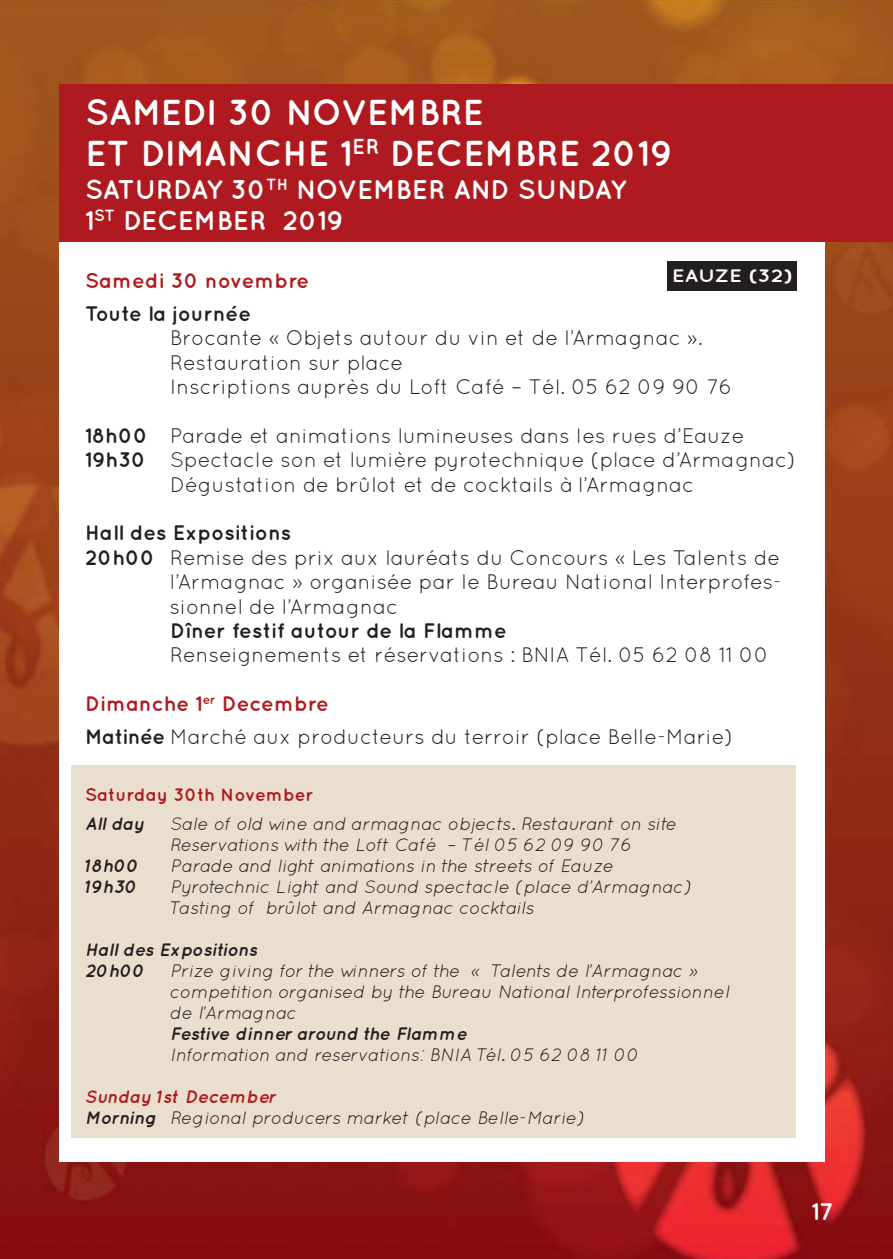
<style>
.page{position:relative;width:893px;height:1259px;background:#fff}
.page>*{position:absolute;margin:0;border:0;box-sizing:border-box;transform-origin:0 0}
.t1{font:700 36px/41.4px "Quicksand";color:#fff}
.t2{font:700 27px/31.2px "Quicksand";color:#fff}
.t3{font:700 24px "Quicksand";color:#fff}
.t4{font:21px/24.3px "Quicksand";color:#231f20}
.t5{font:700 21px "Quicksand";color:#231f20}
.t6{font:700 21px "Quicksand";color:#ae1a1f}
.t7{font:italic 18px/21px "Quicksand";color:#231f20}
.t8{font:italic 700 18px/21px "Quicksand";color:#231f20}
.t9{font:700 18px "Quicksand";color:#ae1a1f}
.t10{font:700 18px "Quicksand";color:#fff;scale:1.2 1}
.s1{font-weight:700}
.s2{font-weight:700;color:#ae1a1f}
</style>
<div class="page">
<img style="left:0;top:0;width:893px;height:1258px">
<div style="left:60px;top:90px;width:765px;height:1072px;background:#fff"></div>
<div style="left:60px;top:84px;width:833px;height:157px;background:#ae1a1f"></div>
<div style="left:667px;top:261px;width:130px;height:29px;background:#231f20"></div>
<div style="left:71px;top:765px;width:725px;height:373px;background:#eadfce"></div>
<h1 class="t1" style="left:85px;top:95px;width:589px">SAMEDI 30 NOVEMBRE<br>ET DIMANCHE 1<sup>ER</sup> DECEMBRE 2019</h1>
<p class="t2" style="left:85px;top:177px;width:543px">SATURDAY 30<sup>TH</sup> NOVEMBER AND SUNDAY<br>1<sup>ST</sup> DECEMBER 2019</p>
<p class="t10" style="left:672px;top:269px;width:102px">EAUZE (32)</p>
<p class="t6" style="left:85px;top:273px;width:226px">Samedi 30 novembre</p>
<p class="t5" style="left:85px;top:306px;width:168px">Toute la journée</p>
<p class="t4" style="left:170px;top:327px;width:564px">Brocante « Objets autour du vin et de l’Armagnac ».<br>Restauration sur place<br>Inscriptions auprès du Loft Café – Tél. 05 62 09 90 76</p>
<p class="t4" style="left:85px;top:424px;width:661px"><span class="s1">18h00</span> Parade et animations lumineuses dans les rues d’Eauze</p>
<p class="t4" style="left:85px;top:449px;width:712px"><span class="s1">19h30</span> Spectacle son et lumière pyrotechnique (place d’Armagnac)</p>
<p class="t4" style="left:170px;top:473px;width:526px">Dégustation de brûlot et de cocktails à l’Armagnac</p>
<p class="t5" style="left:85px;top:525px;width:208px">Hall des Expositions</p>
<p class="t4" style="left:85px;top:546px;width:697px"><span class="s1">20h00</span> Remise des prix aux lauréats du Concours « Les Talents de</p>
<p class="t4" style="left:170px;top:571px;width:613px">l’Armagnac » organisée par le Bureau National Interprofes-</p>
<p class="t4" style="left:170px;top:595px;width:230px">sionnel de l’Armagnac</p>
<p class="t5" style="left:170px;top:623px;width:338px">Dîner festif autour de la Flamme</p>
<p class="t4" style="left:170px;top:644px;width:600px">Renseignements et réservations : BNIA Tél. 05 62 08 11 00</p>
<p class="t4" style="left:85px;top:688px;width:649px;line-height:33px"><span class="s2">Dimanche 1</span><sup>er</sup> <span class="s2">Decembre<br></span><span class="s1">Matinée</span> Marché aux producteurs du terroir (place Belle-Marie)</p>
<p class="t9" style="left:85px;top:788px;width:230px">Saturday 30th November</p>
<p class="t8" style="left:85px;top:815px;width:61px">All day</p>
<p class="t7" style="left:170px;top:816px;width:508px">Sale of old wine and armagnac objects. Restaurant on site<br>Reservations with the Loft Café – Tél 05 62 09 90 76</p>
<p class="t8" style="left:85px;top:857px;width:55px">18h00</p>
<p class="t7" style="left:170px;top:858px;width:445px">Parade and light animations in the streets of Eauze</p>
<p class="t8" style="left:85px;top:878px;width:54px">19h30</p>
<p class="t7" style="left:170px;top:879px;width:522px">Pyrotechnic Light and Sound spectacle (place d’Armagnac)<br>Tasting of brûlot and Armagnac cocktails</p>
<p class="t8" style="left:85px;top:941px;width:174px">Hall des Expositions<br>20h00</p>
<p class="t7" style="left:170px;top:962px;width:561px">Prize giving for the winners of the « Talents de l’Armagnac » competition organised by the Bureau National Interprofessionnel de l’Armagnac</p>
<p class="t8" style="left:170px;top:1025px;width:299px">Festive dinner around the Flamme</p>
<p class="t7" style="left:170px;top:1046px;width:471px">Information and reservations: BNIA Tél. 05 62 08 11 00</p>
<p class="t7" style="left:85px;top:1088px;width:500px"><span class="s2">Sunday 1st December<br></span><span class="s1">Morning</span> Regional producers market (place Belle-Marie)</p>
<p class="t3" style="left:811px;top:1203px;width:24px">17</p>
</div>
